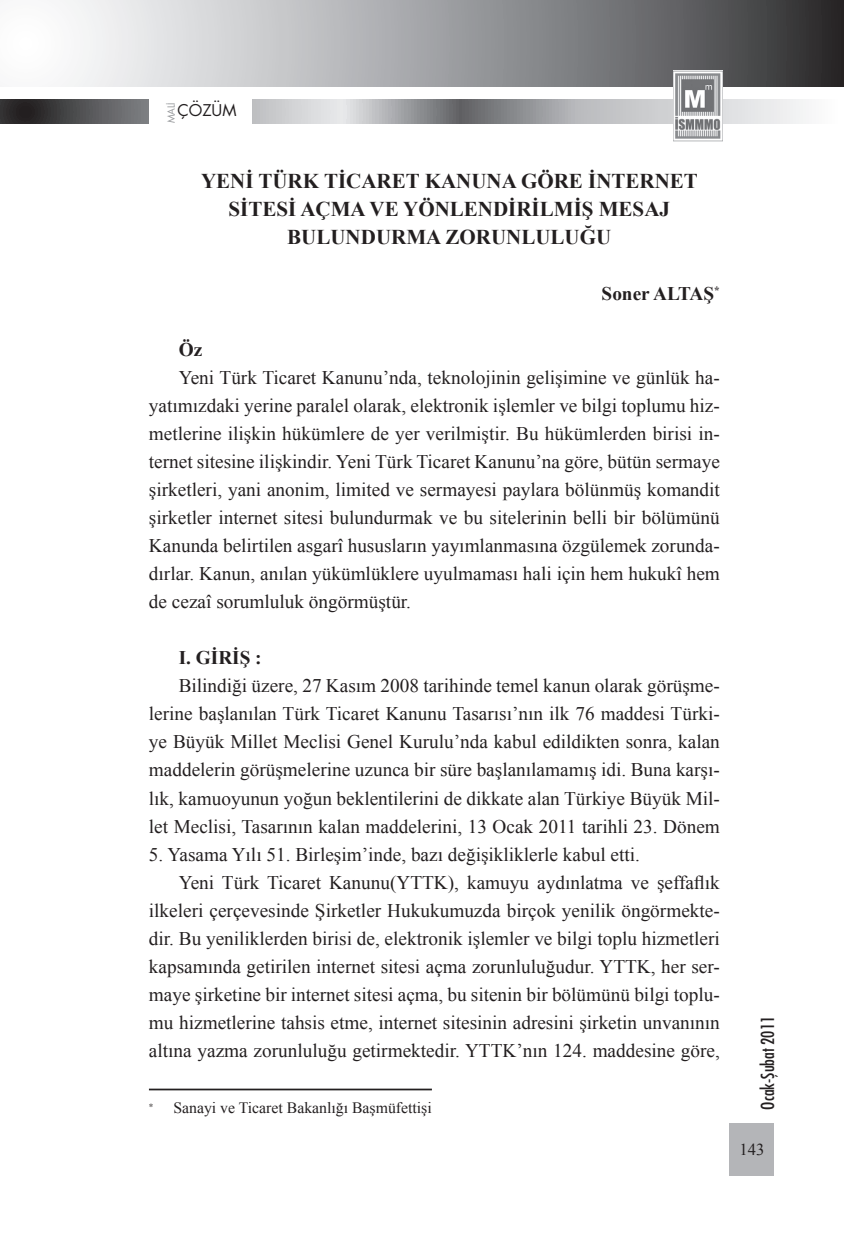
<style>
.page{position:relative;width:844px;height:1241px;background:#fff}
.page>*{position:absolute;margin:0;border:0;box-sizing:border-box;transform-origin:0 0}
.t1{font:700 21px/28px "Times New Roman";color:#231f20;text-align:center}
.t2{font:19.25px/28px "Times New Roman";color:#231f20;text-align:justify}
.t3{font:700 19.25px "Times New Roman";color:#231f20}
.t4{font:17.5px "Futura Cond Nr Tr";color:#231f20}
.t5{font:16.62px "Times New Roman";color:#231f20}
.t6{font:15.75px "Times New Roman";color:#231f20}
.t7{font:15.75px "Futura Book Tr";color:#231f20}
.t8{font:9.62px "Futura Book Tr";color:#97999c}
</style>
<div class="page">
<svg style="left:64px;top:0;width:779px;height:86px;background:#999a9d"></svg>
<svg style="left:0;top:100px;width:806px;height:23px;background:#9fa0a2"></svg>
<div style="left:729px;top:1122px;width:45px;height:53px;background:#b4b5b8"></div>
<div style="left:149px;top:97px;width:102px;height:35px;background:#fff"></div>
<img style="left:673px;top:71px;width:49px;height:70px">
<hr style="left:149px;top:1088px;width:283px;height:2px;background:#231f20">
<p class="t8" style="left:165px;top:123px;width:22px;rotate:-90deg">MALİ</p>
<p class="t7" style="left:177px;top:100px;width:60px">ÇÖZÜM</p>
<p class="t1" style="left:201px;top:167px;width:498px">YENİ TÜRK TİCARET KANUNA GÖRE İNTERNET<br>SİTESİ AÇMA VE YÖNLENDİRİLMİŞ MESAJ<br>BULUNDURMA ZORUNLULUĞU</p>
<p class="t3" style="left:601px;top:282px;width:120px">Soner ALTAŞ<sup>*</sup></p>
<p class="t3" style="left:179px;top:338px;width:25px">Öz</p>
<p class="t2" style="left:149px;top:363px;width:572px;text-indent:30px">Yeni Türk Ticaret Kanunu’nda, teknolojinin gelişimine ve günlük ha&shy;yatımızdaki yerine paralel olarak, elektronik işlemler ve bilgi toplumu hiz&shy;metlerine ilişkin hükümlere de yer verilmiştir. Bu hükümlerden birisi in&shy;ternet sitesine ilişkindir. Yeni Türk Ticaret Kanunu’na göre, bütün sermaye şirketleri, yani anonim, limited ve sermayesi paylara bölünmüş komandit şirketler internet sitesi bulundurmak ve bu sitelerinin belli bir bölümünü Kanunda belirtilen asgarî hususların yayımlanmasına özgülemek zorunda&shy;dırlar. Kanun, anılan yükümlüklere uyulmaması hali için hem hukukî hem de cezaî sorumluluk öngörmüştür.</p>
<p class="t3" style="left:179px;top:646px;width:84px">I. GİRİŞ :</p>
<p class="t2" style="left:149px;top:671px;width:572px;text-indent:30px">Bilindiği üzere, 27 Kasım 2008 tarihinde temel kanun olarak görüşme&shy;lerine başlanılan Türk Ticaret Kanunu Tasarısı’nın ilk 76 maddesi Türki&shy;ye Büyük Millet Meclisi Genel Kurulu’nda kabul edildikten sonra, kalan maddelerin görüşmelerine uzunca bir süre başlanılamamış idi. Buna karşı&shy;lık, kamuoyunun yoğun beklentilerini de dikkate alan Türkiye Büyük Mil&shy;let Meclisi, Tasarının kalan maddelerini, 13 Ocak 2011 tarihli 23. Dönem</p>
<p class="t2" style="left:149px;top:839px;width:492px">5. Yasama Yılı 51. Birleşim’inde, bazı değişikliklerle kabul etti.</p>
<p class="t2" style="left:179px;top:867px;width:542px">Yeni Türk Ticaret Kanunu(YTTK), kamuyu aydınlatma ve şeffaflık</p>
<p class="t2" style="left:149px;top:895px;width:572px">ilkeleri çerçevesinde Şirketler Hukukumuzda birçok yenilik öngörmekte-</p>
<p class="t2" style="left:149px;top:923px;width:572px">dir. Bu yeniliklerden birisi de, elektronik işlemler ve bilgi toplu hizmetleri</p>
<p class="t2" style="left:149px;top:951px;width:572px">kapsamında getirilen internet sitesi açma zorunluluğudur. YTTK, her ser-</p>
<p class="t2" style="left:149px;top:979px;width:572px">maye şirketine bir internet sitesi açma, bu sitenin bir bölümünü bilgi toplu-</p>
<p class="t2" style="left:149px;top:1007px;width:572px">mu hizmetlerine tahsis etme, internet sitesinin adresini şirketin unvanının</p>
<p class="t2" style="left:149px;top:1035px;width:572px">altına yazma zorunluluğu getirmektedir. YTTK’nın 124. maddesine göre,</p>
<p class="t6" style="left:173px;top:1098px;width:260px">Sanayi ve Ticaret Bakanlığı Başmüfettişi</p>
<p class="t4" style="left:756px;top:1109px;width:95px;rotate:-90deg">Ocak-Şubat 2011</p>
<p class="t5" style="left:739px;top:1139px;width:26px">143</p>
</div>
